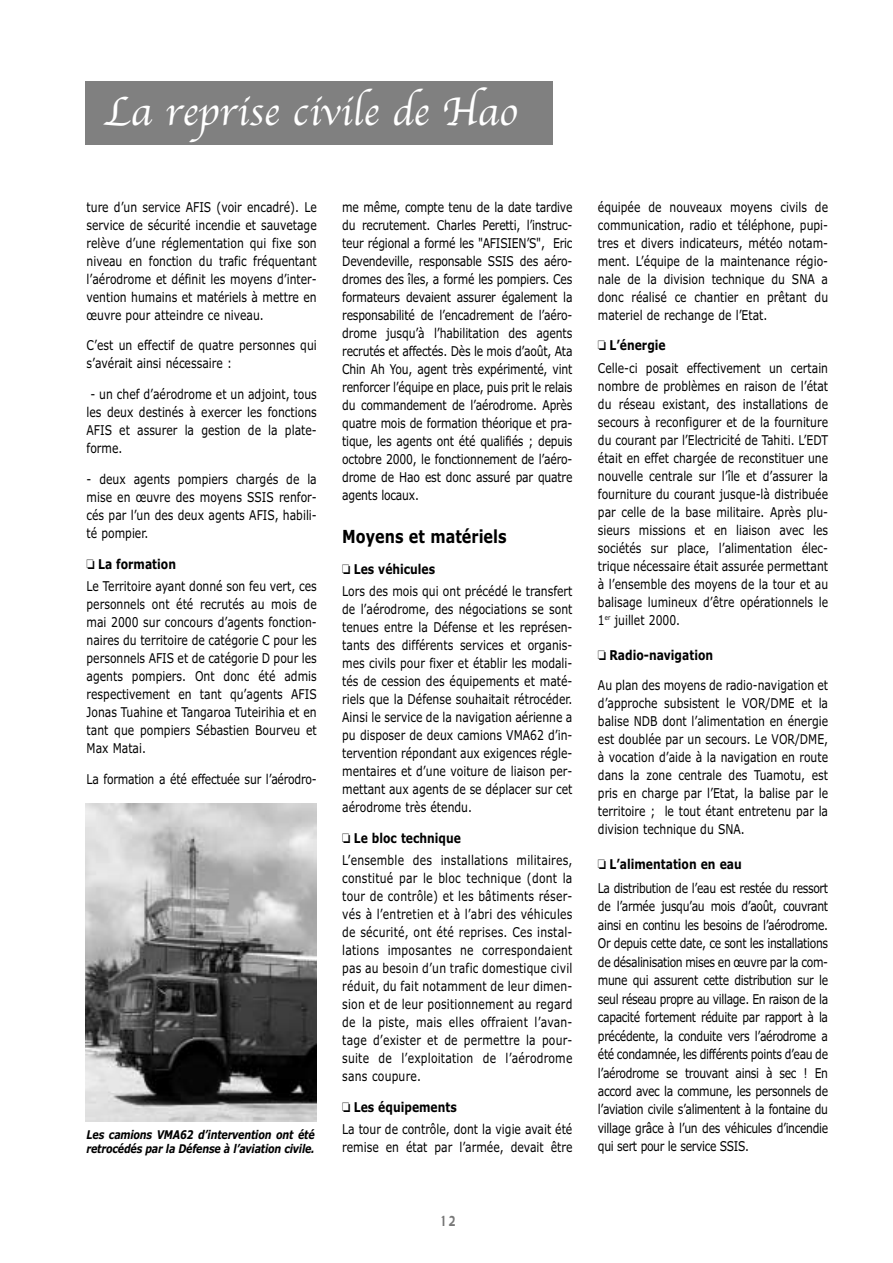
<style>
.page{position:relative;width:893px;height:1263px;background:#fff}
.page>*{position:absolute;margin:0;border:0;box-sizing:border-box;transform-origin:0 0}
.t1{font:42px "Apple Chancery";color:#fff}
.t2{font:700 18px "Verdana";color:#000;scale:.8 1}
.t3{font:13.5px/18px "Verdana";color:#000;text-align:justify;scale:.8 1}
.t4{font:13.5px/23.5px "Verdana";letter-spacing:-.03em;color:#000;scale:.8 1}
.t5{font:13.5px/22.2px "Verdana";letter-spacing:.02em;color:#000;scale:.8 1}
.t6{font:13.5px "Verdana";letter-spacing:-.02em;color:#000;scale:.8 1}
.t7{font:700 13.5px "Verdana";color:#000;scale:.8 1}
.t8{font:13.5px "Gadget";color:#777;scale:.8 1}
.t9{font:italic 700 12px/13.5px "Verdana";letter-spacing:-.02em;color:#000;scale:.8 1}
.s1{font-weight:700}
</style>
<div class="page">
<div style="left:85px;top:81px;width:468px;height:64px;background:#808080"></div>
<img style="left:85px;top:804px;width:231px;height:318px">
<h1 class="t1" style="left:104px;top:89px;width:415px">La reprise civile de Hao</h1>
<p class="t3" style="left:87px;top:199px;width:289px">ture d’un service AFIS (voir encadré). Le service de sécurité incendie et sauvetage relève d’une réglementation qui fixe son niveau en fonction du trafic fréquentant l’aérodrome et définit les moyens d’inter&shy;vention humains et matériels à mettre en œuvre pour atteindre ce niveau.</p>
<p class="t3" style="left:87px;top:338px;width:289px">C’est un effectif de quatre personnes qui s’avérait ainsi nécessaire :</p>
<p class="t3" style="left:87px;top:386px;width:289px">- un chef d’aérodrome et un adjoint, tous les deux destinés à exercer les fonctions AFIS et assurer la gestion de la plate&shy;forme.</p>
<p class="t3" style="left:87px;top:471px;width:289px">- deux agents pompiers chargés de la mise en œuvre des moyens SSIS renfor&shy;cés par l’un des deux agents AFIS, habili&shy;té pompier.</p>
<p class="t3" style="left:87px;top:554px;width:289px;line-height:22.2px">❏ <span class="s1">La formation<br></span>Le Territoire ayant donné son feu vert, ces</p>
<p class="t3" style="left:87px;top:596px;width:289px">personnels ont été recrutés au mois de mai 2000 sur concours d’agents fonction&shy;naires du territoire de catégorie C pour les personnels AFIS et de catégorie D pour les agents pompiers. Ont donc été admis respectivement en tant qu’agents AFIS Jonas Tuahine et Tangaroa Tuteirihia et en tant que pompiers Sébastien Bourveu et Max Matai.</p>
<p class="t6" style="left:87px;top:773px;width:289px">La formation a été effectuée sur l’aérodro-</p>
<p class="t9" style="left:87px;top:1129px;width:287px">Les camions VMA62 d’intervention ont été retrocédés par la Défense à l’aviation civile.</p>
<p class="t3" style="left:342px;top:199px;width:289px">me même, compte tenu de la date tardive du recrutement. Charles Peretti, l’instruc&shy;teur régional a formé les "AFISIEN’S", Eric Devendeville, responsable SSIS des aéro&shy;dromes des îles, a formé les pompiers. Ces formateurs devaient assurer également la responsabilité de l’encadrement de l’aéro&shy;drome jusqu’à l’habilitation des agents recrutés et affectés. Dès le mois d’août, Ata Chin Ah You, agent très expérimenté, vint renforcer l’équipe en place, puis prit le relais du commandement de l’aérodrome. Après quatre mois de formation théorique et pra&shy;tique, les agents ont été qualifiés ; depuis octobre 2000, le fonctionnement de l’aéro&shy;drome de Hao est donc assuré par quatre agents locaux.</p>
<h2 class="t2" style="left:342px;top:529px;width:207px">Moyens et matériels</h2>
<p class="t3" style="left:342px;top:559px;width:289px;line-height:22.2px">❏ <span class="s1">Les véhicules<br></span>Lors des mois qui ont précédé le transfert</p>
<p class="t3" style="left:342px;top:601px;width:289px">de l’aérodrome, des négociations se sont tenues entre la Défense et les représen&shy;tants des différents services et organis&shy;mes civils pour fixer et établir les modali&shy;tés de cession des équipements et maté&shy;riels que la Défense souhaitait rétrocéder.<br>Ainsi le service de la navigation aérienne a pu disposer de deux camions VMA62 d’in&shy;tervention répondant aux exigences régle&shy;mentaires et d’une voiture de liaison per&shy;mettant aux agents de se déplacer sur cet aérodrome très étendu.</p>
<p class="t5" style="left:342px;top:828px;width:289px">❏ <span class="s1">Le bloc technique<br></span>L’ensemble des installations militaires,</p>
<p class="t3" style="left:342px;top:870px;width:289px">constitué par le bloc technique (dont la tour de contrôle) et les bâtiments réser&shy;vés à l’entretien et à l’abri des véhicules de sécurité, ont été reprises. Ces instal&shy;lations imposantes ne correspondaient pas au besoin d’un trafic domestique civil réduit, du fait notamment de leur dimen&shy;sion et de leur positionnement au regard de la piste, mais elles offraient l’avan&shy;tage d’exister et de permettre la pour&shy;suite de l’exploitation de l’aérodrome sans coupure.</p>
<p class="t3" style="left:342px;top:1097px;width:289px;line-height:22.2px">❏ <span class="s1">Les équipements<br></span>La tour de contrôle, dont la vigie avait été</p>
<p class="t3" style="left:342px;top:1139px;width:289px">remise en état par l’armée, devait être</p>
<p class="t8" style="left:440px;top:1216px;width:20px">12</p>
<p class="t3" style="left:598px;top:199px;width:289px">équipée de nouveaux moyens civils de communication, radio et téléphone, pupi&shy;tres et divers indicateurs, météo notam&shy;ment. L’équipe de la maintenance régio&shy;nale de la division technique du SNA a donc réalisé ce chantier en prêtant du materiel de rechange de l’Etat.</p>
<p class="t3" style="left:598px;top:336px;width:289px;line-height:22.2px">❏ <span class="s1">L’énergie<br></span>Celle-ci posait effectivement un certain</p>
<p class="t3" style="left:598px;top:378px;width:289px">nombre de problèmes en raison de l’état du réseau existant, des installations de secours à reconfigurer et de la fourniture du courant par l’Electricité de Tahiti. L’EDT était en effet chargée de reconstituer une nouvelle centrale sur l’île et d’assurer la fourniture du courant jusque-là distribuée par celle de la base militaire. Après plu&shy;sieurs missions et en liaison avec les sociétés sur place, l’alimentation élec&shy;trique nécessaire était assurée permettant à l’ensemble des moyens de la tour et au balisage lumineux d’être opérationnels le 1<sup>er</sup> juillet 2000.</p>
<p class="t7" style="left:598px;top:649px;width:145px">❏ Radio-navigation</p>
<p class="t3" style="left:598px;top:678px;width:289px">Au plan des moyens de radio-navigation et d’approche subsistent le VOR/DME et la balise NDB dont l’alimentation en énergie est doublée par un secours. Le VOR/DME, à vocation d’aide à la navigation en route dans la zone centrale des Tuamotu, est pris en charge par l’Etat, la balise par le territoire ; le tout étant entretenu par la division technique du SNA.</p>
<p class="t4" style="left:598px;top:854px;width:289px">❏ <span class="s1">L’alimentation en eau<br></span>La distribution de l’eau est restée du ressort</p>
<p class="t3" style="left:598px;top:898px;width:289px;line-height:18.5px">de l’armée jusqu’au mois d’août, couvrant ainsi en continu les besoins de l’aérodrome.<br>Or depuis cette date, ce sont les installations de désalinisation mises en œuvre par la com&shy;mune qui assurent cette distribution sur le seul réseau propre au village. En raison de la capacité fortement réduite par rapport à la précédente, la conduite vers l’aérodrome a été condamnée, les différents points d’eau de l’aérodrome se trouvant ainsi à sec ! En accord avec la commune, les personnels de l’aviation civile s’alimentent à la fontaine du village grâce à l’un des véhicules d’incendie qui sert pour le service SSIS.</p>
</div>
